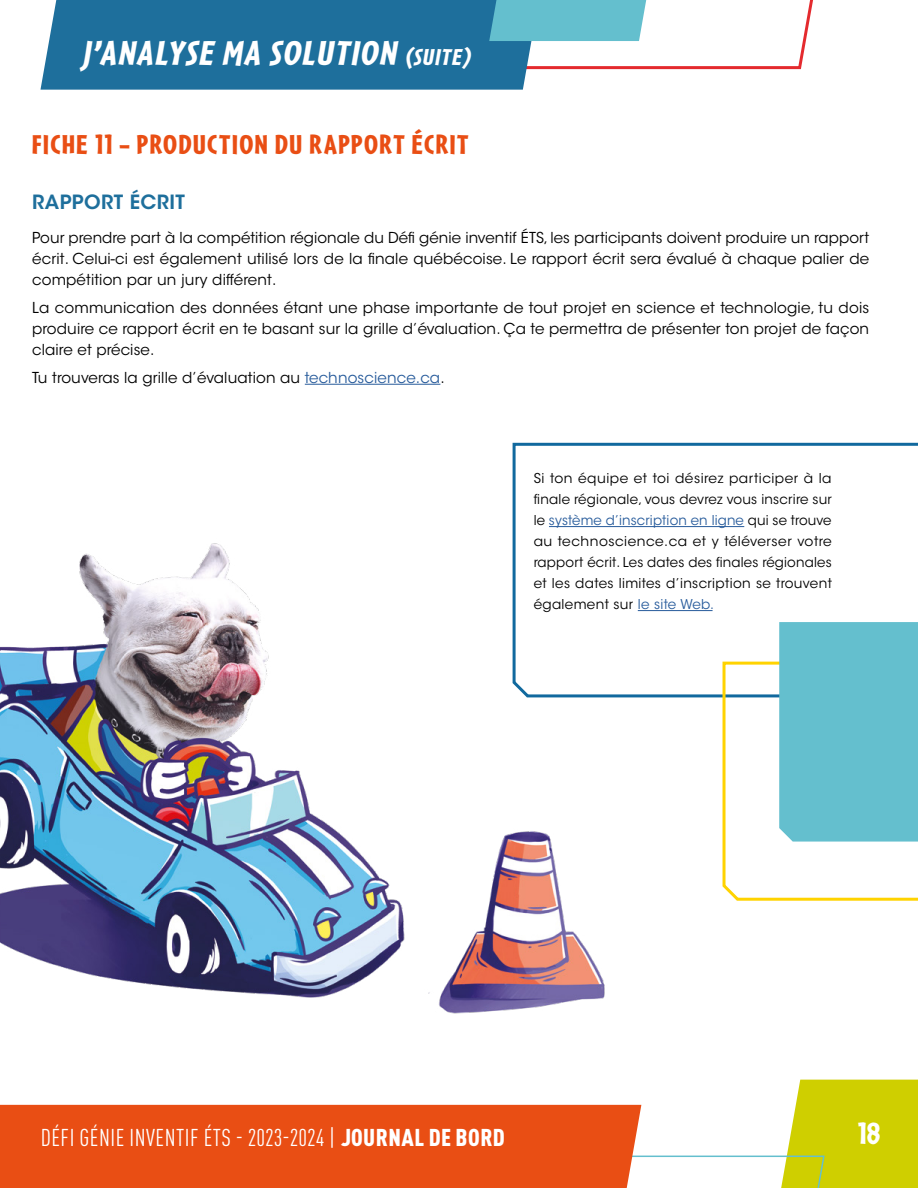
<style>
.page{position:relative;width:918px;height:1188px;background:#fff}
.page>*{position:absolute;margin:0;border:0;box-sizing:border-box;transform-origin:0 0}
.t1{font:italic 900 36px "Cafeteria";color:#fff}
.t2{font:900 31.5px "Cafeteria";color:#fff}
.t3{font:900 28.5px "Cafeteria";letter-spacing:.05em;color:#e94e14}
.t4{font:condensed 24px "DIN Pro";letter-spacing:.02em;color:#fff}
.t5{font:600 19.5px "ITC Avant Garde Std";letter-spacing:.02em;color:#1e6f9c}
.t6{font:15px/21px "ITC Avant Garde Std";letter-spacing:.01em;color:#000;text-align:justify}
.t7{font:13.5px/21px "ITC Avant Garde Std";letter-spacing:.025em;color:#000;text-align:justify}
.s1{font-size:24px}
.s2{color:#275b9b}
.s3{font-weight:900}
</style>
<div class="page">
<hr style="left:305px;top:384px;width:135px;height:1px;background:#275b9b">
<svg style="left:539px;top:0;width:274px;height:70px"></svg>
<div style="left:41px;top:0;width:498px;height:90px;background:#1e6f9c"></div>
<div style="left:489px;top:0;width:157px;height:41px;background:#64bfce"></div>
<svg style="left:512px;top:442px;width:406px;height:256px"></svg>
<svg style="left:721px;top:660px;width:197px;height:241px"></svg>
<hr style="left:549px;top:526px;width:195px;height:1px;background:#275b9b">
<hr style="left:638px;top:610px;width:75px;height:1px;background:#275b9b">
<div style="left:779px;top:622px;width:139px;height:220px;background:#64bfce"></div>
<img style="left:0;top:543px;width:405px;height:455px">
<img style="left:428px;top:831px;width:177px;height:183px">
<svg style="left:24px;top:1080px;width:894px;height:108px"></svg>
<div style="left:0;top:1105px;width:641px;height:83px;background:#e94e14"></div>
<h1 class="t1" style="left:82px;top:32px;width:389px">J ’ANALYSE MA SOLUTION <span class="s1">(SUITE)</span></h1>
<h3 class="t3" style="left:32px;top:128px;width:438px">FICHE 11 – PRODUCTION DU RAPPORT ÉCRIT</h3>
<h3 class="t5" style="left:32px;top:189px;width:154px">RAPPORT ÉCRIT</h3>
<p class="t6" style="left:32px;top:228px;width:839px">Pour prendre part à la compétition régionale du Défi génie inventif ÉTS, les participants doivent produire un rapport écrit. Celui-ci est également utilisé lors de la finale québécoise. Le rapport écrit sera évalué à chaque palier de compétition par un jury différent.</p>
<p class="t6" style="left:32px;top:297px;width:839px">La communication des données étant une phase importante de tout projet en science et technologie, tu dois produire ce rapport écrit en te basant sur la grille d’évaluation. Ça te permettra de présenter ton projet de façon claire et précise.</p>
<p class="t6" style="left:32px;top:367px;width:411px">Tu trouveras la grille d’évaluation au <span class="s2">technoscience. ca</span>.</p>
<p class="t7" style="left:534px;top:468px;width:300px">Si ton équipe et toi désirez participer à la finale régionale, vous devrez vous inscrire sur le <span class="s2">système d’inscription en ligne</span> qui se trouve au technoscience. ca et y téléverser votre rapport écrit. Les dates des finales régionales et les dates limites d’inscription se trouvent également sur <span class="s2">le site Web.</span></p>
<h3 class="t4" style="left:41px;top:1120px;width:466px">DÉFI GÉNIE INVENTIF ÉTS - 2023-2024 | <span class="s3">JOURNAL DE BORD</span></h3>
<h2 class="t2" style="left:858px;top:1115px;width:24px">18</h2>
</div>
